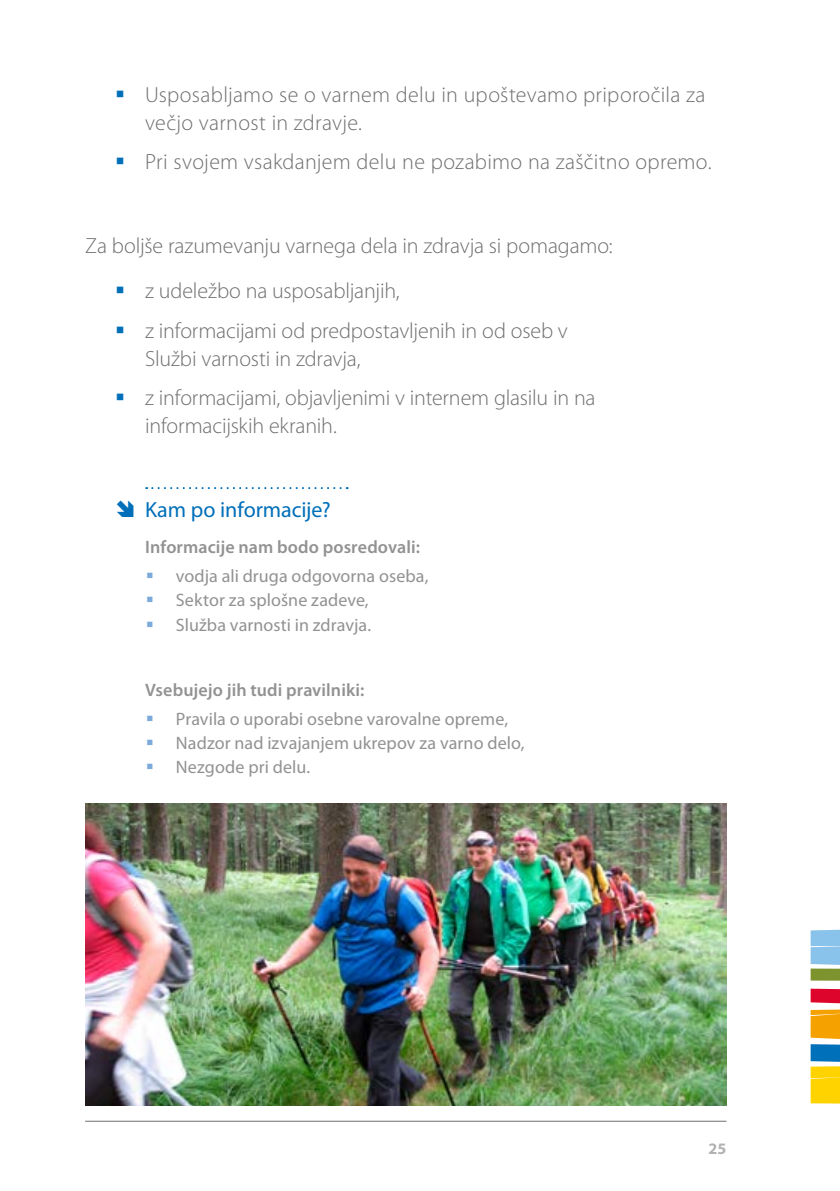
<style>
.page{position:relative;width:840px;height:1191px;background:#fff}
.page>*{position:absolute;margin:0;border:0;box-sizing:border-box;transform-origin:0 0}
.text1{font:300 22px/28px "Myriad Pro";color:#706f6f}
.t1{font:22px "Myriad Pro";letter-spacing:-.005em;color:#006fb9}
.t2{font:18px "Myriad Pro";letter-spacing:.005em;color:#929292}
.kam_po_info_bold{font:600 18px "Myriad Pro";letter-spacing:.005em;color:#929292}
.t3{font:700 16px "Myriad Pro";color:#b3b2b2}
</style>
<div class="page">
<hr style="left:85px;top:1120px;width:641px;height:1px;background:#706f6f">
<div style="left:810px;top:968px;width:29px;height:12px;background:#7d932e"></div>
<svg style="left:810px;top:929px;width:29px;height:36px"></svg>
<svg style="left:810px;top:988px;width:29px;height:15px"></svg>
<svg style="left:810px;top:1009px;width:29px;height:94px;background:#ceb948"></svg>
<svg style="left:146px;top:487px;width:201px;height:2px"></svg>
<img style="left:85px;top:803px;width:641px;height:303px">
<p class="text1" style="left:145px;top:80px;width:561px">Usposabljamo se o varnem delu in upoštevamo priporočila za večjo varnost in zdravje.</p>
<p class="text1" style="left:145px;top:147px;width:567px">Pri svojem vsakdanjem delu ne pozabimo na zaščitno opremo.</p>
<p class="text1" style="left:85px;top:232px;width:528px">Za boljše razumevanju varnega dela in zdravja si pomagamo:</p>
<p class="text1" style="left:145px;top:277px;width:256px">z udeležbo na usposabljanjih,</p>
<p class="text1" style="left:145px;top:316px;width:424px">z informacijami od predpostavljenih in od oseb v<br>Službi varnosti in zdravja,</p>
<p class="text1" style="left:145px;top:383px;width:451px">z informacijami, objavljenimi v internem glasilu in na informacijskih ekranih.</p>
<p class="t1" style="left:145px;top:498px;width:187px">Kam po informacije?</p>
<p class="kam_po_info_bold" style="left:145px;top:537px;width:276px">Informacije nam bodo posredovali:</p>
<p class="t2" style="left:176px;top:566px;width:254px">vodja ali druga odgovorna oseba,</p>
<p class="t2" style="left:176px;top:590px;width:194px">Sektor za splošne zadeve,</p>
<p class="t2" style="left:176px;top:614px;width:196px">Služba varnosti in zdravja.</p>
<p class="kam_po_info_bold" style="left:145px;top:679px;width:220px">Vsebujejo jih tudi pravilniki:</p>
<p class="t2" style="left:176px;top:709px;width:333px">Pravila o uporabi osebne varovalne opreme,</p>
<p class="t2" style="left:176px;top:733px;width:350px">Nadzor nad izvajanjem ukrepov za varno delo,</p>
<p class="t2" style="left:176px;top:757px;width:136px">Nezgode pri delu.</p>
<p class="t3" style="left:708px;top:1140px;width:19px">25</p>
</div>
